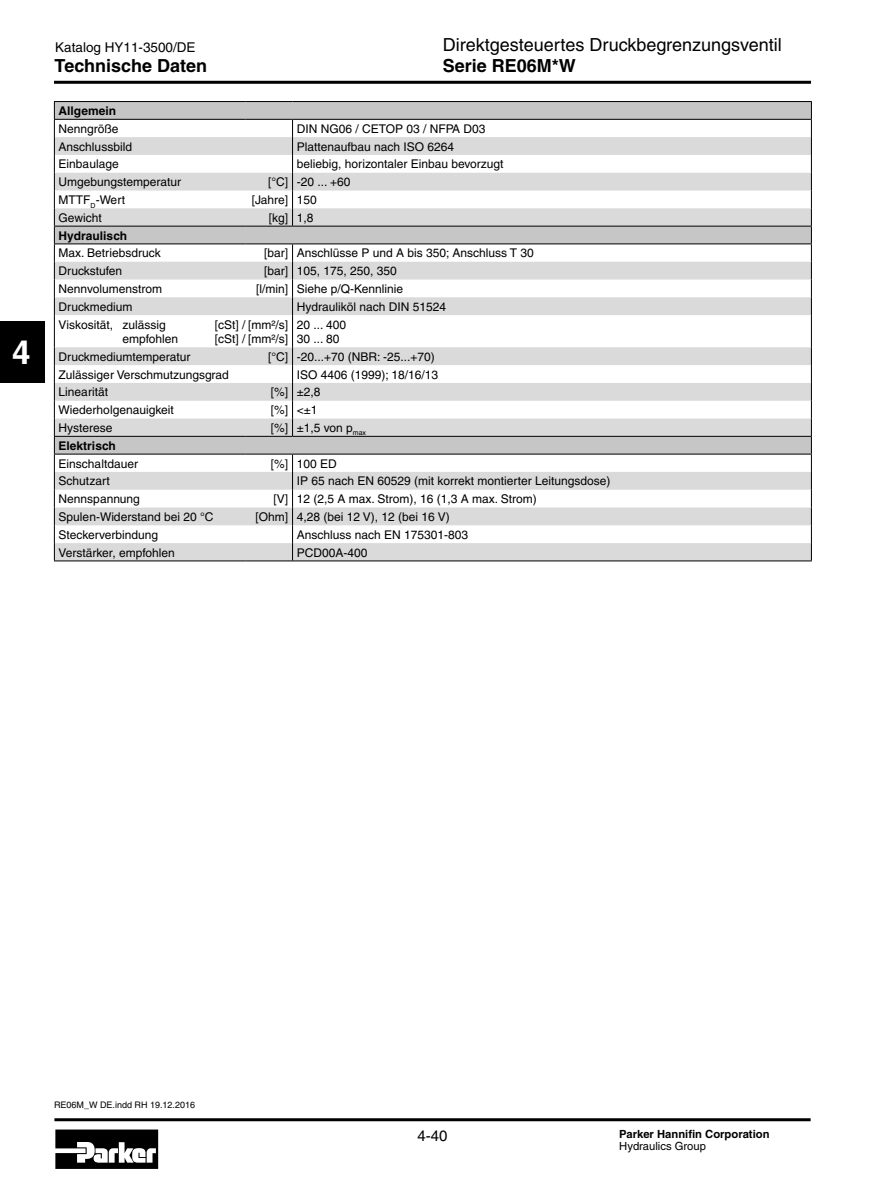
<style>
.page{position:relative;width:891px;height:1188px;background:#fff}
.page>*{position:absolute;margin:0;border:0;box-sizing:border-box;transform-origin:0 0}
.t1{font:700 33px "Helvetica";color:#fff}
.t2{font:18px "Helvetica";color:#000}
.t3{font:700 18px "Helvetica";color:#000}
.t4{font:15px "Helvetica";color:#000}
.t5{font:13.5px "Helvetica";color:#000}
.Technische_Daten{font:12px "Helvetica";color:#000}
.t6{font:700 12px "Helvetica";color:#000}
.t7{font:700 11.25px "Helvetica";color:#000}
.t8{font:11.25px "Helvetica";color:#000}
.t9{font:9px "Helvetica";color:#000}
</style>
<div class="page">
<div style="left:0;top:321px;width:45px;height:62px;background:#000"></div>
<hr style="left:54px;top:1118px;width:756px;height:3px;background:#000">
<hr style="left:54px;top:81px;width:757px;height:3px;background:#000">
<svg style="left:55px;top:1130px;width:103px;height:39px"></svg>
<svg style="left:55px;top:102px;width:756px;height:35px"></svg>
<svg style="left:55px;top:137px;width:756px;height:424px"></svg>
<hr style="left:54px;top:315px;width:1px;height:32px;background:#000">
<hr style="left:54px;top:561px;width:192px;height:1px;background:#000">
<hr style="left:246px;top:561px;width:46px;height:1px;background:#000">
<hr style="left:292px;top:561px;width:520px;height:1px;background:#000">
<svg style="left:292px;top:245px;width:1px;height:70px"></svg>
<hr style="left:292px;top:315px;width:1px;height:32px;background:#000">
<svg style="left:292px;top:347px;width:1px;height:89px"></svg>
<svg style="left:292px;top:455px;width:1px;height:106px"></svg>
<hr style="left:811px;top:315px;width:1px;height:32px;background:#000">
<hr style="left:54px;top:101px;width:192px;height:1px;background:#000">
<hr style="left:246px;top:101px;width:46px;height:1px;background:#000">
<hr style="left:292px;top:101px;width:520px;height:1px;background:#000">
<hr style="left:54px;top:119px;width:192px;height:1px;background:#000">
<hr style="left:246px;top:119px;width:46px;height:1px;background:#000">
<hr style="left:292px;top:119px;width:520px;height:1px;background:#000">
<hr style="left:54px;top:226px;width:192px;height:1px;background:#000">
<svg style="left:54px;top:102px;width:1px;height:213px"></svg>
<hr style="left:246px;top:226px;width:46px;height:1px;background:#000">
<hr style="left:292px;top:226px;width:520px;height:1px;background:#000">
<svg style="left:811px;top:102px;width:1px;height:213px"></svg>
<hr style="left:54px;top:244px;width:192px;height:1px;background:#000">
<hr style="left:246px;top:244px;width:46px;height:1px;background:#000">
<hr style="left:292px;top:244px;width:520px;height:1px;background:#000">
<hr style="left:54px;top:436px;width:192px;height:1px;background:#000">
<svg style="left:54px;top:347px;width:1px;height:214px"></svg>
<hr style="left:246px;top:436px;width:46px;height:1px;background:#000">
<hr style="left:292px;top:436px;width:520px;height:1px;background:#000">
<svg style="left:811px;top:347px;width:1px;height:214px"></svg>
<hr style="left:54px;top:454px;width:192px;height:1px;background:#000">
<hr style="left:246px;top:454px;width:46px;height:1px;background:#000">
<hr style="left:292px;top:454px;width:520px;height:1px;background:#000">
<svg style="left:292px;top:120px;width:1px;height:106px"></svg>
<h1 class="t1" style="left:12px;top:332px;width:20px">4</h1>
<p class="t5" style="left:55px;top:39px;width:142px">Katalog HY11-3500/DE</p>
<p class="t3" style="left:54px;top:55px;width:154px">Technische Daten</p>
<h2 class="t2" style="left:443px;top:34px;width:341px">Direktgesteuertes Druckbegrenzungsventil</h2>
<h2 class="t3" style="left:443px;top:55px;width:135px">Serie RE06M*W</h2>
<p class="t6" style="left:59px;top:104px;width:59px">Allgemein</p>
<p class="Technische_Daten" style="left:59px;top:122px;width:61px">Nenngröße</p>
<p class="Technische_Daten" style="left:297px;top:122px;width:190px">DIN NG06 / CETOP 03 / NFPA D03</p>
<p class="Technische_Daten" style="left:59px;top:140px;width:75px">Anschlussbild</p>
<p class="Technische_Daten" style="left:297px;top:140px;width:159px">Plattenaufbau nach ISO 6264</p>
<p class="Technische_Daten" style="left:59px;top:157px;width:62px">Einbaulage</p>
<p class="Technische_Daten" style="left:297px;top:157px;width:208px">beliebig, horizontaler Einbau bevorzugt</p>
<p class="Technische_Daten" style="left:59px;top:175px;width:124px">Umgebungstemperatur</p>
<p class="Technische_Daten" style="left:268px;top:175px;width:22px">[°C]</p>
<p class="Technische_Daten" style="left:297px;top:175px;width:55px">-20 ... +60</p>
<p class="Technische_Daten" style="left:59px;top:193px;width:68px">MTTF<sub>D</sub>-Wert</p>
<p class="Technische_Daten" style="left:252px;top:193px;width:38px">[Jahre]</p>
<p class="Technische_Daten" style="left:297px;top:193px;width:22px">150</p>
<p class="Technische_Daten" style="left:59px;top:211px;width:45px">Gewicht</p>
<p class="Technische_Daten" style="left:269px;top:211px;width:21px">[kg]</p>
<p class="Technische_Daten" style="left:297px;top:211px;width:18px">1,8</p>
<p class="t6" style="left:59px;top:228px;width:70px">Hydraulisch</p>
<p class="Technische_Daten" style="left:59px;top:246px;width:104px">Max. Betriebsdruck</p>
<p class="Technische_Daten" style="left:264px;top:246px;width:26px">[bar]</p>
<p class="Technische_Daten" style="left:297px;top:246px;width:238px">Anschlüsse P und A bis 350; Anschluss T 30</p>
<p class="Technische_Daten" style="left:59px;top:264px;width:65px">Druckstufen</p>
<p class="Technische_Daten" style="left:264px;top:264px;width:26px">[bar]</p>
<p class="Technische_Daten" style="left:297px;top:264px;width:102px">105, 175, 250, 350</p>
<p class="Technische_Daten" style="left:59px;top:282px;width:105px">Nennvolumenstrom</p>
<p class="Technische_Daten" style="left:256px;top:282px;width:34px">[l/min]</p>
<p class="Technische_Daten" style="left:297px;top:282px;width:108px">Siehe p/Q-Kennlinie</p>
<p class="Technische_Daten" style="left:59px;top:300px;width:75px">Druckmedium</p>
<p class="Technische_Daten" style="left:297px;top:300px;width:151px">Hydrauliköl nach DIN 51524</p>
<p class="Technische_Daten" style="left:59px;top:318px;width:109px">Viskosität, zulässig</p>
<p class="Technische_Daten" style="left:215px;top:318px;width:75px">[cSt] / [mm²/s]</p>
<p class="Technische_Daten" style="left:122px;top:332px;width:57px">empfohlen</p>
<p class="Technische_Daten" style="left:215px;top:332px;width:75px">[cSt] / [mm²/s]</p>
<p class="Technische_Daten" style="left:297px;top:318px;width:51px">20 ... 400</p>
<p class="Technische_Daten" style="left:297px;top:332px;width:44px">30 ... 80</p>
<p class="Technische_Daten" style="left:59px;top:350px;width:133px">Druckmediumtemperatur</p>
<p class="Technische_Daten" style="left:268px;top:350px;width:22px">[°C]</p>
<p class="Technische_Daten" style="left:297px;top:350px;width:140px">-20...+70 (NBR: -25...+70)</p>
<p class="Technische_Daten" style="left:59px;top:368px;width:172px">Zulässiger Verschmutzungsgrad</p>
<p class="Technische_Daten" style="left:297px;top:368px;width:143px">ISO 4406 (1999); 18/16/13</p>
<p class="Technische_Daten" style="left:59px;top:385px;width:51px">Linearität</p>
<p class="Technische_Daten" style="left:271px;top:385px;width:19px">[%]</p>
<p class="Technische_Daten" style="left:297px;top:385px;width:25px">±2,8</p>
<p class="Technische_Daten" style="left:59px;top:403px;width:117px">Wiederholgenauigkeit</p>
<p class="Technische_Daten" style="left:271px;top:403px;width:19px">[%]</p>
<p class="Technische_Daten" style="left:297px;top:403px;width:22px">&lt;±1</p>
<p class="Technische_Daten" style="left:59px;top:421px;width:56px">Hysterese</p>
<p class="Technische_Daten" style="left:271px;top:421px;width:19px">[%]</p>
<p class="Technische_Daten" style="left:297px;top:421px;width:71px">±1,5 von p<sub>max</sub></p>
<p class="t6" style="left:59px;top:438px;width:59px">Elektrisch</p>
<p class="Technische_Daten" style="left:59px;top:456px;width:81px">Einschaltdauer</p>
<p class="Technische_Daten" style="left:271px;top:456px;width:19px">[%]</p>
<p class="Technische_Daten" style="left:297px;top:456px;width:42px">100 ED</p>
<p class="Technische_Daten" style="left:59px;top:474px;width:53px">Schutzart</p>
<p class="Technische_Daten" style="left:297px;top:474px;width:315px">IP 65 nach EN 60529 (mit korrekt montierter Leitungsdose)</p>
<p class="Technische_Daten" style="left:59px;top:492px;width:83px">Nennspannung</p>
<p class="Technische_Daten" style="left:274px;top:492px;width:16px">[V]</p>
<p class="Technische_Daten" style="left:297px;top:492px;width:241px">12 (2,5 A max. Strom), 16 (1,3 A max. Strom)</p>
<p class="Technische_Daten" style="left:59px;top:510px;width:156px">Spulen-Widerstand bei 20 °C</p>
<p class="Technische_Daten" style="left:256px;top:510px;width:34px">[Ohm]</p>
<p class="Technische_Daten" style="left:297px;top:510px;width:154px">4,28 (bei 12 V), 12 (bei 16 V)</p>
<p class="Technische_Daten" style="left:59px;top:528px;width:101px">Steckerverbindung</p>
<p class="Technische_Daten" style="left:297px;top:528px;width:173px">Anschluss nach EN 175301-803</p>
<p class="Technische_Daten" style="left:59px;top:546px;width:118px">Verstärker, empfohlen</p>
<p class="Technische_Daten" style="left:297px;top:546px;width:72px">PCD00A-400</p>
<p class="t9" style="left:54px;top:1100px;width:143px">RE06M_W DE.indd RH 19.12.2016</p>
<p class="t4" style="left:417px;top:1127px;width:32px">4-40</p>
<p class="t7" style="left:619px;top:1127px;width:152px">Parker Hannifin Corporation</p>
<p class="t8" style="left:619px;top:1139px;width:88px">Hydraulics Group</p>
</div>
